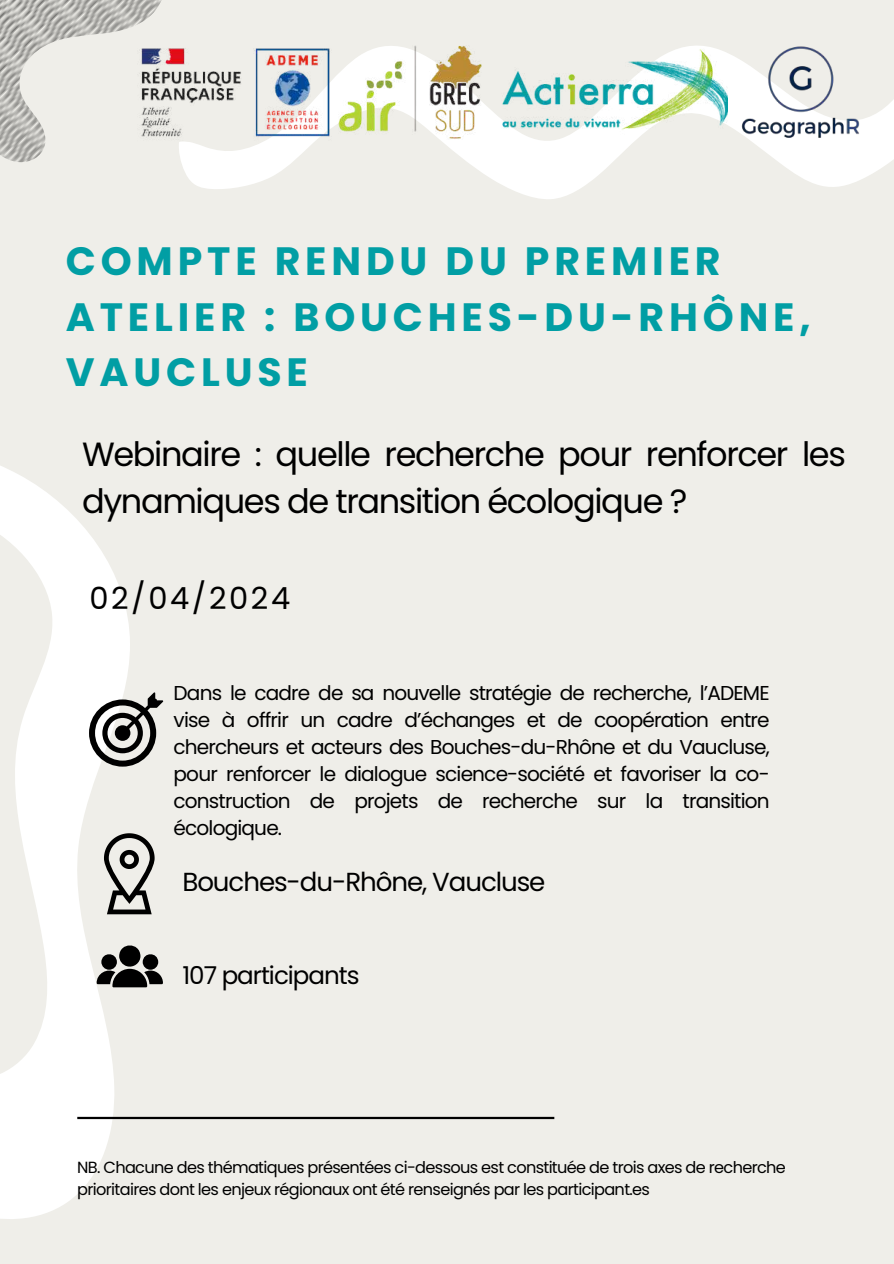
<style>
.page{position:relative;width:894px;height:1264px;background:#fff}
.page>*{position:absolute;margin:0;border:0;box-sizing:border-box;transform-origin:0 0}
.t1{font:700 39.45px/55.2px "Poppins";letter-spacing:.12em;color:#019ea4}
.t2{font:33.6px/46.2px "Poppins";letter-spacing:-.04em;color:#000}
.t3{font:30.45px "Poppins";letter-spacing:.085em;color:#000}
.t4{font:26.1px "Poppins";letter-spacing:-.04em;color:#000}
.t5{font:24.6px "Poppins";letter-spacing:-.04em;color:#000}
.t6{font:20.1px/27px "Poppins";letter-spacing:-.04em;color:#000;text-align:justify}
.t7{font:16.2px/22.5px "Poppins";letter-spacing:-.04em;color:#000}
</style>
<div class="page">
<div style="left:0;top:0;width:893px;height:1263px;background:#efeee9"></div>
<svg style="left:0;top:466px;width:409px;height:753px"></svg>
<svg style="left:200px;top:45px;width:693px;height:154px"></svg>
<hr style="left:77px;top:1116px;width:477px;height:3px;background:#000">
<svg style="left:0;top:0;width:200px;height:187px"></svg>
<img style="left:137px;top:43px;width:194px;height:99px">
<img style="left:497px;top:45px;width:230px;height:103px">
<img style="left:740px;top:46px;width:120px;height:93px">
<svg style="left:104px;top:833px;width:50px;height:81px"></svg>
<img style="left:338px;top:46px;width:143px;height:93px">
<svg style="left:96px;top:941px;width:67px;height:46px"></svg>
<svg style="left:89px;top:692px;width:74px;height:74px"></svg>
<h1 class="t1" style="left:66px;top:234px;width:746px">COMPTE RENDU DU PREMIER<br>ATELIER : BOUCHES-DU-RHÔNE,<br>VAUCLUSE</h1>
<h2 class="t2" style="left:82px;top:431px;width:765px">Webinaire : quelle recherche pour renforcer les dynamiques de transition écologique ?</h2>
<h3 class="t3" style="left:89px;top:576px;width:202px">02/04/2024</h3>
<p class="t6" style="left:173px;top:679px;width:597px">Dans le cadre de sa nouvelle stratégie de recherche, l’ADEME vise à offrir un cadre d’échanges et de coopération entre chercheurs et acteurs des Bouches-du-Rhône et du Vaucluse, pour renforcer le dialogue science-société et favoriser la co&shy;construction de projets de recherche sur la transition écologique.</p>
<p class="t4" style="left:182px;top:863px;width:364px">Bouches-du-Rhône, Vaucluse</p>
<p class="t5" style="left:182px;top:958px;width:179px">107 participants</p>
<p class="t7" style="left:77px;top:1155px;width:710px">NB. Chacune des thématiques présentées ci-dessous est constituée de trois axes de recherche prioritaires dont les enjeux régionaux ont été renseignés par les participant.es</p>
</div>
